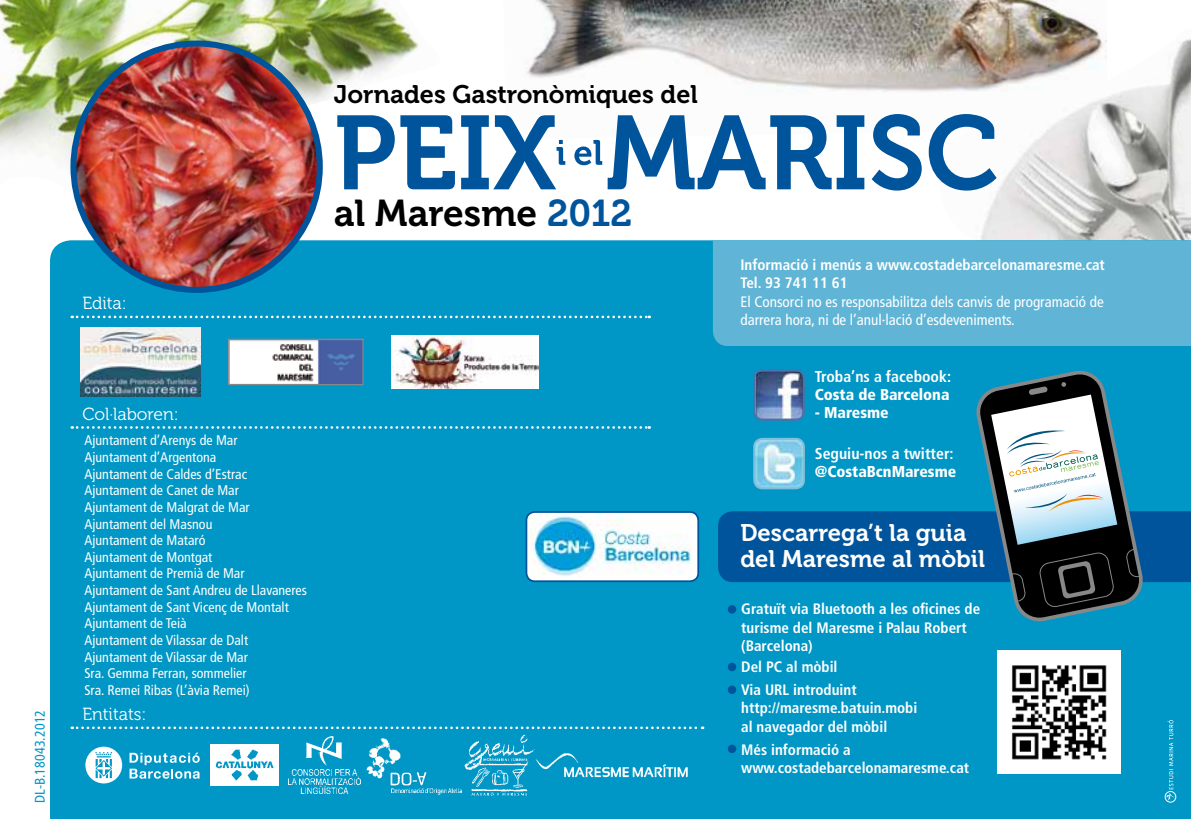
<style>
.page{position:relative;width:1191px;height:819px;background:#fff}
.page>*{position:absolute;margin:0;border:0;box-sizing:border-box;transform-origin:0 0}
.t1{font:104.3px "Museo 700";color:#00549b}
.t2{font:37.27px "Museo 700";color:#000}
.t3{font:25.38px "Museo 700";color:#000}
.t4{font:23.97px/26.4px "Museo 700";color:#fff}
.t5{font:17.5px "Museo 300";color:#fff}
.t6{font:900 condensed 15.75px "Frutiger";color:#fff}
.t7{font:700 condensed 15.75px "Frutiger";color:#fff}
.t8{font:700 condensed 15.05px/18.4px "Frutiger";color:#fff}
.t9{font:condensed 15.05px/18.4px "Frutiger";color:#fff}
.t10{font:condensed 14px/16.6px "Frutiger";color:#fff}
.t11{font:condensed 14px "Frutiger";letter-spacing:.01em;color:#0096c5}
.s1{color:#00549b}
</style>
<div class="page">
<img style="left:526px;top:0;width:569px;height:92px">
<img style="left:0;top:0;width:419px;height:228px">
<img style="left:939px;top:28px;width:252px;height:212px">
<div style="left:50px;top:240px;width:1141px;height:579px;background:#0096c5"></div>
<div style="left:713px;top:240px;width:478px;height:106px;background:#60b5d6"></div>
<img style="left:754px;top:370px;width:50px;height:12px">
<div style="left:753px;top:369px;width:52px;height:52px;border:2px solid #4375b0;border-radius:8px"></div>
<div style="left:1165px;top:791px;width:11px;height:11px;border:1px solid #fff;border-radius:50%"></div>
<svg style="left:1166px;top:720px;width:8px;height:80px"></svg>
<svg style="left:72px;top:315px;width:578px;height:3px"></svg>
<svg style="left:72px;top:426px;width:578px;height:3px;background:#54b8d7"></svg>
<svg style="left:72px;top:726px;width:631px;height:3px"></svg>
<img style="left:81px;top:327px;width:119px;height:69px">
<img style="left:230px;top:340px;width:132px;height:43px">
<div style="left:228px;top:338px;width:136px;height:47px;border:1px solid #87888a"></div>
<img style="left:391px;top:335px;width:147px;height:54px">
<div style="left:526px;top:512px;width:172px;height:69px;background:#fff;border-radius:8px"></div>
<img style="left:530px;top:514px;width:165px;height:63px">
<div style="left:525px;top:511px;width:174px;height:71px;border:2px solid #00549b;border-radius:8px"></div>
<img style="left:999px;top:652px;width:119px;height:119px">
<div style="left:728px;top:605px;width:8px;height:8px;background:#00549b;border-radius:50%"></div>
<div style="left:728px;top:662px;width:8px;height:9px;background:#00549b;border-radius:50%"></div>
<div style="left:728px;top:685px;width:8px;height:9px;background:#00549b;border-radius:50%"></div>
<div style="left:728px;top:744px;width:8px;height:9px;background:#00549b;border-radius:50%"></div>
<svg style="left:971px;top:366px;width:173px;height:260px;background:#0d84aa"></svg>
<svg style="left:718px;top:382px;width:473px;height:226px;background:#2681a8"></svg>
<svg style="left:556px;top:140px;width:46px;height:25px"></svg>
<img style="left:73px;top:43px;width:247px;height:247px;border-radius:123px">
<div style="left:70px;top:40px;width:253px;height:253px;border:6px solid #00549b;border-radius:50%"></div>
<svg style="left:129px;top:752px;width:71px;height:26px;background:#4bb4d5"></svg>
<svg style="left:85px;top:746px;width:37px;height:37px"></svg>
<img style="left:210px;top:744px;width:68px;height:41px">
<img style="left:289px;top:736px;width:68px;height:57px">
<img style="left:357px;top:735px;width:104px;height:60px">
<img style="left:461px;top:731px;width:76px;height:67px">
<img style="left:535px;top:752px;width:153px;height:25px">
<p class="t11" style="left:32px;top:803px;width:95px;rotate:-90deg">DL-B.18043.2012</p>
<p class="t5" style="left:82px;top:294px;width:46px">Edita:</p>
<p class="t5" style="left:82px;top:404px;width:98px">Col·laboren:</p>
<p class="t10" style="left:84px;top:432px;width:224px">Ajuntament d’Arenys de Mar<br>Ajuntament d’Argentona<br>Ajuntament de Caldes d’Estrac<br>Ajuntament de Canet de Mar<br>Ajuntament de Malgrat de Mar<br>Ajuntament del Masnou<br>Ajuntament de Mataró<br>Ajuntament de Montgat<br>Ajuntament de Premià de Mar<br>Ajuntament de Sant Andreu de Llavaneres<br>Ajuntament de Sant Vicenç de Montalt<br>Ajuntament de Teià<br>Ajuntament de Vilassar de Dalt<br>Ajuntament de Vilassar de Mar<br>Sra. Gemma Ferran, sommelier<br>Sra. Remei Ribas (L’àvia Remei)</p>
<p class="t5" style="left:82px;top:704px;width:66px">Entitats:</p>
<h3 class="t3" style="left:334px;top:80px;width:365px">Jornades Gastronòmiques del</h3>
<h1 class="t1" style="left:334px;top:95px;width:667px">PEIX MARISC</h1>
<h2 class="t2" style="left:334px;top:192px;width:300px">al Maresme <span class="s1">2012</span></h2>
<p class="t8" style="left:740px;top:255px;width:366px">Informació i menús a www.costadebarcelonamaresme.cat<br>Tel. 93 741 11 61</p>
<p class="t9" style="left:740px;top:292px;width:365px">El Consorci no es responsabilitza dels canvis de programació de darrera hora, ni de l’anul·lació d’esdeveniments.</p>
<p class="t7" style="left:815px;top:367px;width:138px">Troba’ns a facebook:</p>
<p class="t6" style="left:815px;top:385px;width:136px">Costa de Barcelona</p>
<p class="t6" style="left:815px;top:402px;width:75px">- Maresme</p>
<p class="t7" style="left:815px;top:444px;width:140px">Seguiu-nos a twitter:</p>
<p class="t6" style="left:815px;top:462px;width:143px">@CostaBcnMaresme</p>
<h3 class="t4" style="left:740px;top:519px;width:246px">Descarrega’t la guia del Maresme al mòbil</h3>
<p class="t8" style="left:741px;top:600px;width:240px">Gratuït via Bluetooth a les oficines de turisme del Maresme i Palau Robert (Barcelona)</p>
<p class="t8" style="left:741px;top:655px;width:117px;line-height:22.8px">Del PC al mòbil<br>Via URL introduint</p>
<p class="t8" style="left:741px;top:699px;width:178px">http://maresme.batuin.mobi al navegador del mòbil</p>
<p class="t8" style="left:741px;top:740px;width:229px">Més informació a www.costadebarcelonamaresme.cat</p>
</div>
